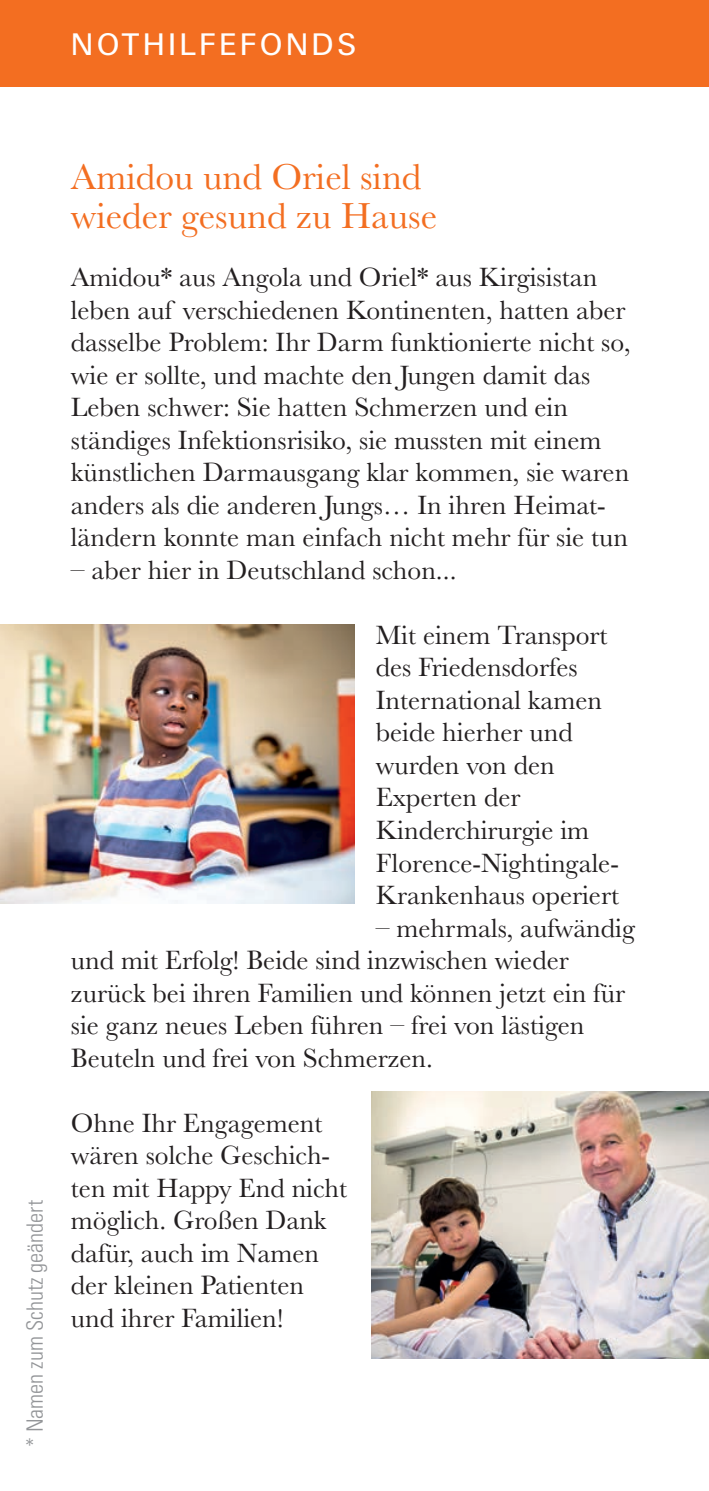
<style>
.page{position:relative;width:709px;height:1491px;background:#fff}
.page>*{position:absolute;margin:0;border:0;box-sizing:border-box;transform-origin:0 0}
.t1{font:37.5px/39.5px "Baskerville";color:#f36e21}
.t2{font:32.5px "Univers U55";letter-spacing:.1em;color:#fff}
.t3{font:27.5px/32.5px "Baskerville";color:#231f20}
.t4{font:300 condensed 22.5px "Univers";color:#939598}
</style>
<div class="page">
<div style="left:0;top:0;width:709px;height:86px;background:#f36e21"></div>
<img style="left:0;top:624px;width:354px;height:280px">
<img style="left:371px;top:1091px;width:338px;height:268px">
<hr style="left:708px;top:294px;width:1px;height:85px;background:#f36e21">
<p class="t2" style="left:71px;top:24px;width:287px">NOTHILFEFONDS</p>
<p class="t4" style="left:21px;top:1447px;width:249px;rotate:-90deg">* Namen zum Schutz geändert</p>
<h1 class="t1" style="left:71px;top:157px;width:368px">Amidou und Oriel sind wieder gesund zu Hause</h1>
<p class="t3" style="left:71px;top:262px;width:561px">Amidou* aus Angola und Oriel* aus Kirgisistan leben auf verschiedenen Kontinenten, hatten aber dasselbe Problem: Ihr Darm funktionierte nicht so, wie er sollte, und machte den Jungen damit das Leben schwer: Sie hatten Schmerzen und ein ständiges Infektionsrisiko, sie mussten mit einem künstlichen Darmausgang klar kommen, sie waren anders als die anderen Jungs… In ihren Heimat&shy;ländern konnte man einfach nicht mehr für sie tun</p>
<p class="t3" style="left:71px;top:554px;width:387px">– aber hier in Deutschland schon...</p>
<p class="t3" style="left:376px;top:619px;width:245px">Mit einem Transport des Friedensdorfes<br>International kamen beide hierher und wurden von den<br>Experten der<br>Kinderchirurgie im<br>Florence-Nightingale-<br>Krankenhaus operiert</p>
<p class="t3" style="left:71px;top:912px;width:565px;text-indent:305px">– mehrmals, aufwändig und mit Erfolg! Beide sind inzwischen wieder zurück bei ihren Familien und können jetzt ein für sie ganz neues Leben führen – frei von lästigen Beuteln und frei von Schmerzen.</p>
<p class="t3" style="left:71px;top:1107px;width:278px">Ohne Ihr Engagement wären solche Geschich&shy;ten mit Happy End nicht möglich. Großen Dank dafür, auch im Namen der kleinen Patienten und ihrer Familien!</p>
</div>
